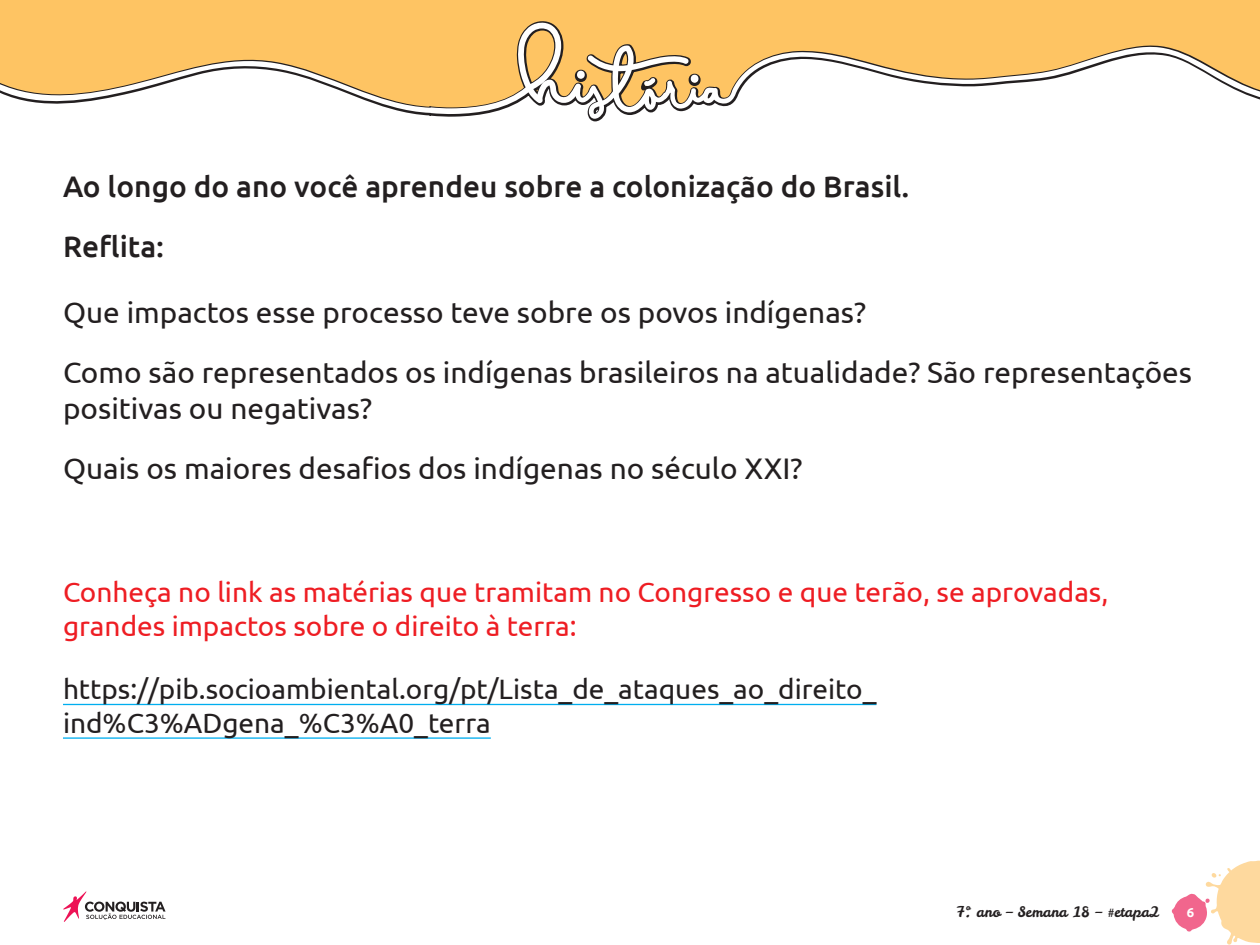
<style>
.page{position:relative;width:1260px;height:945px;background:#fff}
.page>*{position:absolute;margin:0;border:0;box-sizing:border-box;transform-origin:0 0}
._01_Texto_Geral{font:29.75px/35.7px "Ubuntu";color:#231f20}
._01_Texto_Geral-2{font:500 29.75px "Ubuntu";color:#231f20}
._01_Texto_Geral-3{font:28px/33.6px "Ubuntu";color:#ee1d23}
._01_Texto_Geral-4{font:28px/33.6px "Ubuntu";color:#231f20}
.t1{font:14.35px "Leckerli One";color:#231f20}
.t2{font:700 13.12px "Ubuntu";color:#fff}
</style>
<div class="page">
<svg style="left:1172px;top:861px;width:88px;height:84px"></svg>
<svg style="left:63px;top:891px;width:103px;height:31px"></svg>
<svg style="left:0;top:0;width:1260px;height:122px;background:#fdca75"></svg>
<svg style="left:0;top:22px;width:1260px;height:97px;fill:#fec463"></svg>
<hr style="left:63px;top:704px;width:813px;height:1px;background:#00aeef">
<hr style="left:63px;top:737px;width:428px;height:2px;background:#00aeef">
<p class="_01_Texto_Geral-2" style="left:63px;top:167px;width:848px">Ao longo do ano você aprendeu sobre a colonização do Brasil.</p>
<p class="_01_Texto_Geral-2" style="left:63px;top:228px;width:103px">Reflita:</p>
<p class="_01_Texto_Geral" style="left:63px;top:293px;width:805px">Que impactos esse processo teve sobre os povos indígenas?</p>
<p class="_01_Texto_Geral" style="left:63px;top:354px;width:1131px">Como são representados os indígenas brasileiros na atualidade? São representações positivas ou negativas?</p>
<p class="_01_Texto_Geral" style="left:63px;top:450px;width:741px">Quais os maiores desafios dos indígenas no século XXI?</p>
<p class="_01_Texto_Geral-3" style="left:63px;top:575px;width:1047px">Conheça no link as matérias que tramitam no Congresso e que terão, se aprovadas, grandes impactos sobre o direito à terra:</p>
<p class="_01_Texto_Geral-4" style="left:63px;top:672px;width:815px">https://pib.socioambiental.org/pt/Lista_de_ataques_ao_direito_ ind%C3%ADgena_%C3%A0_terra</p>
<p class="t1" style="left:957px;top:903px;width:205px">7º. ano – Semana 18 – #etapa2</p>
<p class="t2" style="left:1187px;top:905px;width:9px">6</p>
</div>
